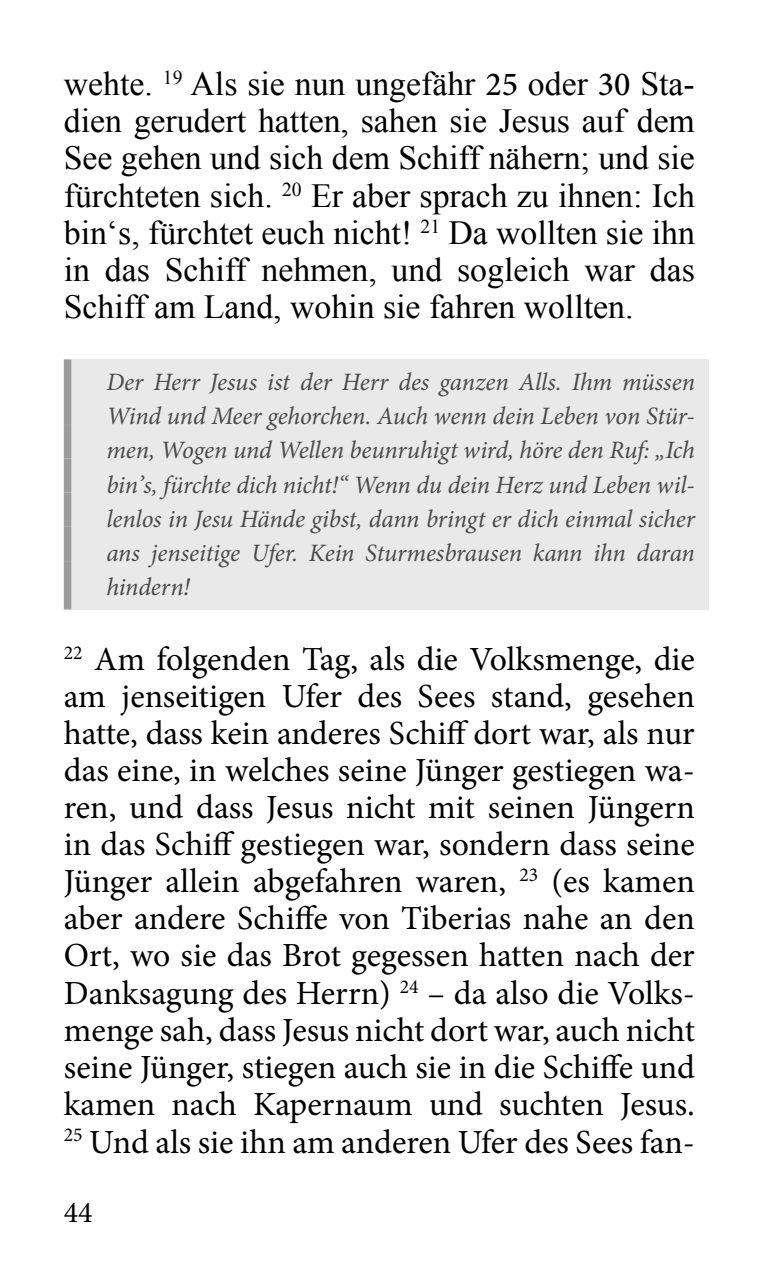
<style>
.page{position:relative;width:780px;height:1276px;background:#fff}
.page>*{position:absolute;margin:0;border:0;box-sizing:border-box;transform-origin:0 0}
.t1{font:33.75px/37px "Minion Pro";color:#000;text-align:justify}
.t2{font:33.75px/37.2px "Times New Roman";color:#000;text-align:justify}
.t3{font:30px "Minion Pro";color:#000}
.t4{font:italic 25px/34.2px "Minion Pro";letter-spacing:-.01em;color:#4a4a49;text-align:justify}
.s1{font-family:"Minion Pro";font-weight:500}
</style>
<div class="page">
<div style="left:71px;top:359px;width:638px;height:65px;background:#e9e9e9"></div>
<div style="left:64px;top:359px;width:7px;height:65px;background:#9d9d9c"></div>
<div style="left:71px;top:424px;width:638px;height:34px;background:#e9e9e9"></div>
<div style="left:64px;top:424px;width:7px;height:34px;background:#9d9d9c"></div>
<div style="left:71px;top:458px;width:638px;height:34px;background:#e9e9e9"></div>
<div style="left:64px;top:458px;width:7px;height:34px;background:#9d9d9c"></div>
<div style="left:71px;top:492px;width:638px;height:35px;background:#e9e9e9"></div>
<div style="left:64px;top:492px;width:7px;height:35px;background:#9d9d9c"></div>
<div style="left:71px;top:527px;width:638px;height:34px;background:#e9e9e9"></div>
<div style="left:64px;top:527px;width:7px;height:34px;background:#9d9d9c"></div>
<div style="left:71px;top:561px;width:638px;height:48px;background:#e9e9e9"></div>
<div style="left:64px;top:561px;width:7px;height:48px;background:#9d9d9c"></div>
<p class="t2" style="left:64px;top:66px;width:632px">wehte. <sup>19</sup> Als sie nun ungefähr <span class="s1">25</span> oder <span class="s1">30</span> Sta&shy;dien gerudert hatten, sahen sie Jesus auf dem See gehen und sich dem Schiff nähern; und sie fürchteten sich. <sup>20</sup> Er aber sprach zu ihnen: Ich bin‘s, fürchtet euch nicht! <sup>21</sup> Da wollten sie ihn in das Schiff nehmen, und sogleich war das Schiff am Land, wohin sie fahren wollten.</p>
<p class="t4" style="left:106px;top:365px;width:590px">Der Herr Jesus ist der Herr des ganzen Alls. Ihm müssen Wind und Meer gehorchen. Auch wenn dein Leben von Stür&shy;men, Wogen und Wellen beunruhigt wird, höre den Ruf: „Ich bin’s, fürchte dich nicht!“ Wenn du dein Herz und Leben wil&shy;lenlos in Jesu Hände gibst, dann bringt er dich einmal sicher ans jenseitige Ufer. Kein Sturmesbrausen kann ihn daran hindern!</p>
<p class="t1" style="left:64px;top:641px;width:632px"><sup>22</sup> Am folgenden Tag, als die Volksmenge, die am jenseitigen Ufer des Sees stand, gesehen hatte, dass kein anderes Schiff dort war, als nur das eine, in welches seine Jünger gestiegen wa&shy;ren, und dass Jesus nicht mit seinen Jüngern in das Schiff gestiegen war, sondern dass seine Jünger allein abgefahren waren, <sup>23</sup> (es kamen aber andere Schiffe von Tiberias nahe an den Ort, wo sie das Brot gegessen hatten nach der Danksagung des Herrn) <sup>24</sup> – da also die Volks&shy;menge sah, dass Jesus nicht dort war, auch nicht seine Jünger, stiegen auch sie in die Schiffe und kamen nach Kapernaum und suchten Jesus.<br><sup>25</sup> Und als sie ihn am anderen Ufer des Sees fan-</p>
<p class="t3" style="left:64px;top:1192px;width:30px">44</p>
</div>
